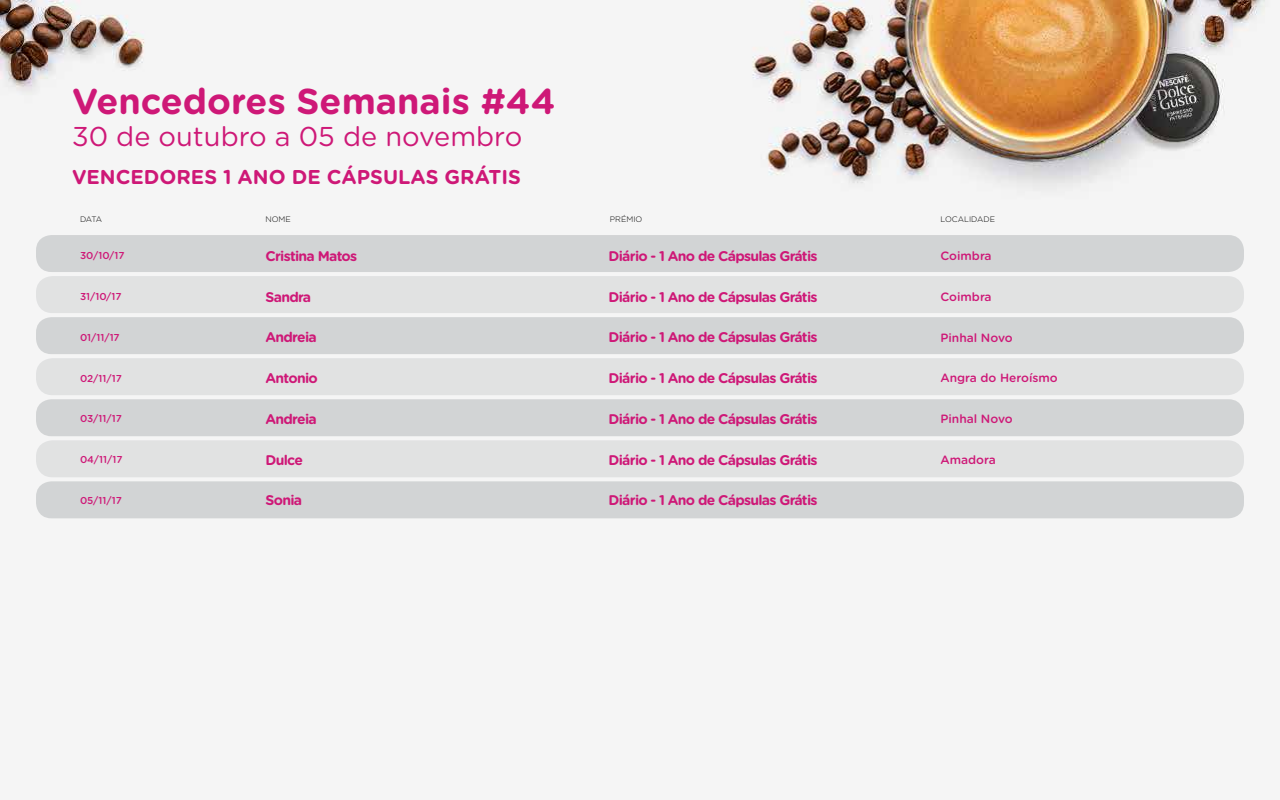
<style>
.page{position:relative;width:1280px;height:800px;background:#fff}
.page>*{position:absolute;margin:0;border:0;box-sizing:border-box;transform-origin:0 0}
.t1{font:700 36px "Gotham Rounded";color:#ce1877}
.t2{font:27.2px "Gotham Rounded";color:#ce1877}
.t3{font:700 20px "Gotham Rounded";color:#ce1877}
.t4{font:700 14px "Gotham Rounded";letter-spacing:-.05em;color:#ce1877}
.t5{font:500 12px "Gotham Rounded";color:#ce1877}
.t6{font:500 10px "Gotham Rounded";color:#ce1877}
.t7{font:300 8px "Gotham Rounded";color:#000}
</style>
<div class="page">
<img style="left:0;top:0;width:1271px;height:519px">
<div style="left:36px;top:522px;width:1208px;height:37px;background:#f5f5f5;border-radius:16px"></div>
<div style="left:36px;top:563px;width:1208px;height:37px;background:#f5f5f5;border-radius:16px"></div>
<div style="left:36px;top:605px;width:1208px;height:37px;background:#f5f5f5;border-radius:16px"></div>
<div style="left:36px;top:646px;width:1208px;height:37px;background:#f5f5f5;border-radius:16px"></div>
<div style="left:36px;top:687px;width:1208px;height:37px;background:#f5f5f5;border-radius:16px"></div>
<div style="left:36px;top:235px;width:1208px;height:37px;background:#d1d3d4;border-radius:16px"></div>
<div style="left:36px;top:399px;width:1208px;height:37px;background:#d1d3d4;border-radius:16px"></div>
<div style="left:36px;top:317px;width:1208px;height:37px;background:#d1d3d4;border-radius:16px"></div>
<div style="left:36px;top:481px;width:1208px;height:37px;background:#d1d3d4;border-radius:16px"></div>
<div style="left:36px;top:276px;width:1208px;height:37px;background:#e0e1e2;border-radius:16px"></div>
<div style="left:36px;top:440px;width:1208px;height:37px;background:#e0e1e2;border-radius:16px"></div>
<div style="left:36px;top:358px;width:1208px;height:37px;background:#e0e1e2;border-radius:16px"></div>
<h1 class="t1" style="left:72px;top:75px;width:485px">Vencedores Semanais #44</h1>
<h2 class="t2" style="left:72px;top:118px;width:452px">30 de outubro a 05 de novembro</h2>
<h3 class="t3" style="left:72px;top:163px;width:450px">VENCEDORES 1 ANO DE CÁPSULAS GRÁTIS</h3>
<p class="t7" style="left:80px;top:214px;width:24px">DATA</p>
<p class="t7" style="left:265px;top:214px;width:27px">NOME</p>
<p class="t7" style="left:610px;top:214px;width:34px">PRÉMIO</p>
<p class="t7" style="left:940px;top:214px;width:56px">LOCALIDADE</p>
<p class="t6" style="left:80px;top:249px;width:46px">30/10/17</p>
<p class="t4" style="left:266px;top:246px;width:93px">Cristina Matos</p>
<p class="t4" style="left:608px;top:246px;width:211px">Diário - 1 Ano de Cápsulas Grátis</p>
<p class="t5" style="left:940px;top:247px;width:53px">Coimbra</p>
<p class="t6" style="left:80px;top:289px;width:43px">31/10/17</p>
<p class="t4" style="left:266px;top:286px;width:47px">Sandra</p>
<p class="t4" style="left:608px;top:286px;width:211px">Diário - 1 Ano de Cápsulas Grátis</p>
<p class="t5" style="left:940px;top:288px;width:53px">Coimbra</p>
<p class="t6" style="left:80px;top:330px;width:41px">01/11/17</p>
<p class="t4" style="left:266px;top:327px;width:53px">Andreia</p>
<p class="t4" style="left:608px;top:327px;width:211px">Diário - 1 Ano de Cápsulas Grátis</p>
<p class="t5" style="left:940px;top:329px;width:74px">Pinhal Novo</p>
<p class="t6" style="left:80px;top:371px;width:43px">02/11/17</p>
<p class="t4" style="left:266px;top:368px;width:54px">Antonio</p>
<p class="t4" style="left:608px;top:368px;width:211px">Diário - 1 Ano de Cápsulas Grátis</p>
<p class="t5" style="left:940px;top:369px;width:119px">Angra do Heroísmo</p>
<p class="t6" style="left:80px;top:412px;width:43px">03/11/17</p>
<p class="t4" style="left:266px;top:409px;width:53px">Andreia</p>
<p class="t4" style="left:608px;top:409px;width:211px">Diário - 1 Ano de Cápsulas Grátis</p>
<p class="t5" style="left:940px;top:410px;width:74px">Pinhal Novo</p>
<p class="t6" style="left:80px;top:452px;width:44px">04/11/17</p>
<p class="t4" style="left:266px;top:449px;width:39px">Dulce</p>
<p class="t4" style="left:608px;top:449px;width:211px">Diário - 1 Ano de Cápsulas Grátis</p>
<p class="t5" style="left:940px;top:451px;width:57px">Amadora</p>
<p class="t6" style="left:80px;top:493px;width:43px">05/11/17</p>
<p class="t4" style="left:266px;top:490px;width:38px">Sonia</p>
<p class="t4" style="left:608px;top:490px;width:211px">Diário - 1 Ano de Cápsulas Grátis</p>
</div>
